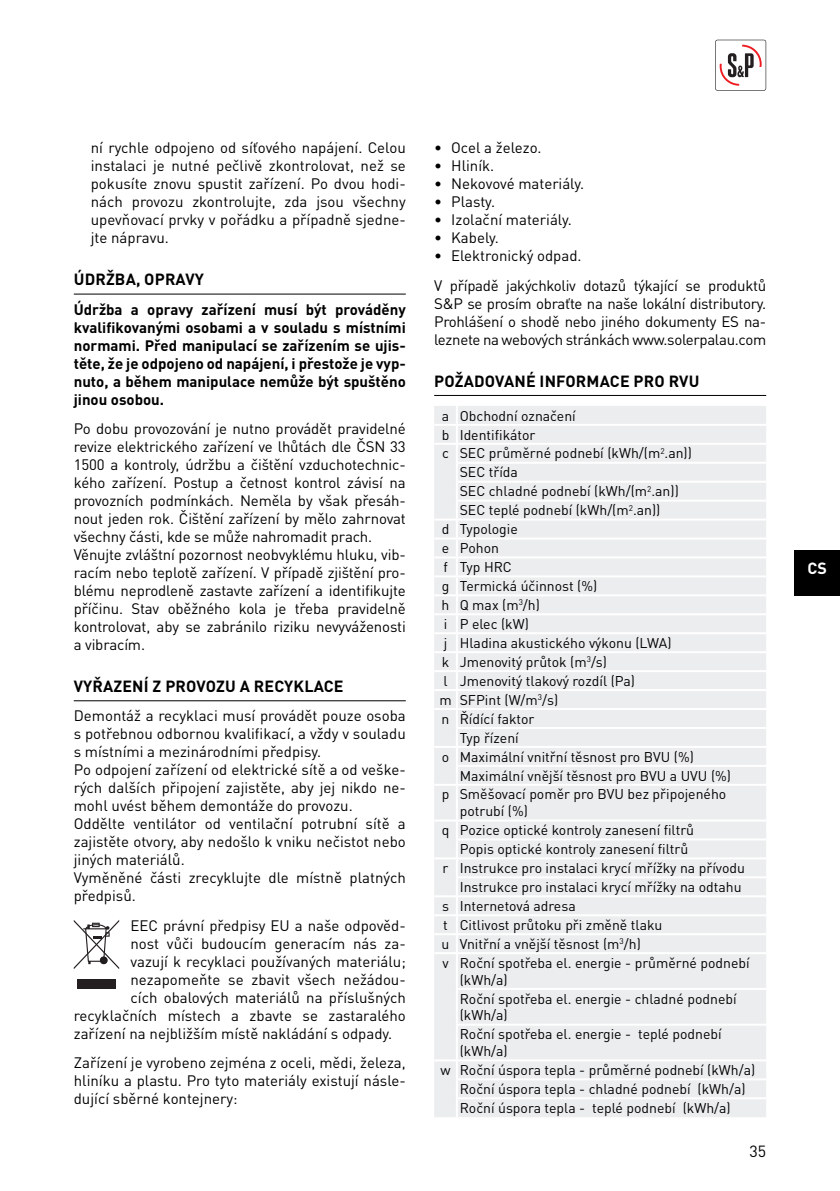
<style>
.page{position:relative;width:840px;height:1191px;background:#fff}
.page>*{position:absolute;margin:0;border:0;box-sizing:border-box;transform-origin:0 0}
.t1{font:700 16px "DIN Pro";letter-spacing:.01em;color:#000}
.t2{font:16px "DIN Pro";color:#000}
.t3{font:700 16px "DIN Pro";color:#fff}
.t4{font:15px/18px "DIN Pro";letter-spacing:-.01em;color:#000;text-align:justify}
.t5{font:700 15px/18px "DIN Pro";color:#000;text-align:justify}
.t6{font:14px/19px "DIN Pro";color:#000}
</style>
<div class="page">
<svg style="left:715px;top:40px;width:50px;height:51px"></svg>
<div style="left:794px;top:550px;width:45px;height:45px;background:#000"></div>
<hr style="left:74px;top:294px;width:331px;height:1px;background:#000">
<hr style="left:74px;top:700px;width:331px;height:1px;background:#000">
<div style="left:77px;top:978px;width:39px;height:10px;background:#231f20"></div>
<svg style="left:74px;top:920px;width:45px;height:49px"></svg>
<hr style="left:434px;top:395px;width:331px;height:1px;background:#000">
<div style="left:434px;top:406px;width:331px;height:711px;background:#ecedee"></div>
<hr style="left:434px;top:424px;width:331px;height:2px;background:#fff">
<hr style="left:434px;top:443px;width:331px;height:2px;background:#fff">
<hr style="left:455px;top:462px;width:310px;height:2px;background:#fff">
<hr style="left:455px;top:480px;width:310px;height:2px;background:#fff">
<hr style="left:455px;top:499px;width:310px;height:2px;background:#fff">
<hr style="left:434px;top:518px;width:331px;height:2px;background:#fff">
<hr style="left:434px;top:537px;width:331px;height:2px;background:#fff">
<hr style="left:434px;top:556px;width:331px;height:2px;background:#fff">
<hr style="left:434px;top:575px;width:331px;height:2px;background:#fff">
<hr style="left:434px;top:594px;width:331px;height:2px;background:#fff">
<hr style="left:434px;top:613px;width:331px;height:2px;background:#fff">
<hr style="left:434px;top:632px;width:331px;height:2px;background:#fff">
<hr style="left:434px;top:651px;width:331px;height:2px;background:#fff">
<hr style="left:434px;top:670px;width:331px;height:2px;background:#fff">
<hr style="left:434px;top:689px;width:331px;height:2px;background:#fff">
<hr style="left:434px;top:708px;width:331px;height:2px;background:#fff">
<hr style="left:455px;top:727px;width:310px;height:2px;background:#fff">
<hr style="left:434px;top:746px;width:331px;height:2px;background:#fff">
<hr style="left:455px;top:765px;width:310px;height:2px;background:#fff">
<svg style="left:455px;top:406px;width:2px;height:378px"></svg>
<hr style="left:434px;top:784px;width:331px;height:2px;background:#fff">
<hr style="left:455px;top:786px;width:2px;height:33px;background:#fff">
<hr style="left:434px;top:819px;width:331px;height:2px;background:#fff">
<hr style="left:455px;top:838px;width:310px;height:2px;background:#fff">
<hr style="left:434px;top:857px;width:331px;height:2px;background:#fff">
<hr style="left:455px;top:876px;width:310px;height:2px;background:#fff">
<hr style="left:434px;top:895px;width:331px;height:2px;background:#fff">
<hr style="left:434px;top:914px;width:331px;height:2px;background:#fff">
<hr style="left:434px;top:933px;width:331px;height:2px;background:#fff">
<svg style="left:455px;top:821px;width:2px;height:131px"></svg>
<hr style="left:434px;top:952px;width:331px;height:2px;background:#fff">
<hr style="left:455px;top:954px;width:2px;height:34px;background:#fff">
<hr style="left:455px;top:988px;width:310px;height:2px;background:#fff">
<hr style="left:455px;top:990px;width:2px;height:33px;background:#fff">
<hr style="left:455px;top:1023px;width:310px;height:2px;background:#fff">
<hr style="left:455px;top:1025px;width:2px;height:34px;background:#fff">
<hr style="left:434px;top:1059px;width:331px;height:2px;background:#fff">
<hr style="left:455px;top:1078px;width:310px;height:2px;background:#fff">
<hr style="left:455px;top:1097px;width:310px;height:2px;background:#fff">
<svg style="left:455px;top:1061px;width:2px;height:56px"></svg>
<p class="t4" style="left:91px;top:141px;width:316px">ní rychle odpojeno od síťového napájení. Celou instalaci je nutné pečlivě zkontrolovat, než se pokusíte znovu spustit zařízení. Po dvou hodi&shy;nách provozu zkontrolujte, zda jsou všechny upevňovací prvky v pořádku a případně sjedne&shy;jte nápravu.</p>
<p class="t1" style="left:74px;top:274px;width:132px">ÚDRŽBA, OPRAVY</p>
<p class="t5" style="left:74px;top:302px;width:333px">Údržba a opravy zařízení musí být prováděny kvalifikovanými osobami a v souladu s místními normami. Před manipulací se zařízením se ujis&shy;těte, že je odpojeno od napájení, i přestože je vyp&shy;nuto, a během manipulace nemůže být spuštěno jinou osobou.</p>
<p class="t4" style="left:74px;top:421px;width:333px;text-align:left">Po dobu provozování je nutno provádět pravidelné revize elektrického zařízení ve lhůtách dle ČSN 33<br>1500 a kontroly, údržbu a čištění vzduchotechnic&shy;kého zařízení. Postup a četnost kontrol závisí na provozních podmínkách. Neměla by však přesáh&shy;nout jeden rok. Čištění zařízení by mělo zahrnovat všechny části, kde se může nahromadit prach.<br>Věnujte zvláštní pozornost neobvyklému hluku, vib&shy;racím nebo teplotě zařízení. V případě zjištění pro&shy;blému neprodleně zastavte zařízení a identifikujte příčinu. Stav oběžného kola je třeba pravidelně kontrolovat, aby se zabránilo riziku nevyváženosti a vibracím.</p>
<p class="t1" style="left:74px;top:680px;width:271px">VYŘAZENÍ Z PROVOZU A RECYKLACE</p>
<p class="t4" style="left:74px;top:708px;width:333px;text-align:left">Demontáž a recyklaci musí provádět pouze osoba s potřebnou odbornou kvalifikací, a vždy v souladu s místními a mezinárodními předpisy.<br>Po odpojení zařízení od elektrické sítě a od veške&shy;rých dalších připojení zajistěte, aby jej nikdo ne&shy;mohl uvést během demontáže do provozu.<br>Oddělte ventilátor od ventilační potrubní sítě a zajistěte otvory, aby nedošlo k vniku nečistot nebo jiných materiálů.<br>Vyměněné části zrecyklujte dle místně platných předpisů.</p>
<p class="t4" style="left:130px;top:918px;width:276px">EEC právní předpisy EU a naše odpověd-</p>
<p class="t4" style="left:130px;top:936px;width:276px">nost vůči budoucím generacím nás za-</p>
<p class="t4" style="left:130px;top:954px;width:276px">vazují k recyklaci používaných materiálu;</p>
<p class="t4" style="left:130px;top:972px;width:276px">nezapomeňte se zbavit všech nežádou-</p>
<p class="t4" style="left:130px;top:990px;width:276px">cích obalových materiálů na příslušných</p>
<p class="t4" style="left:74px;top:1008px;width:333px">recyklačních místech a zbavte se zastaralého</p>
<p class="t4" style="left:74px;top:1026px;width:320px">zařízení na nejbližším místě nakládání s odpady.</p>
<p class="t4" style="left:74px;top:1055px;width:333px">Zařízení je vyrobeno zejména z oceli, mědi, železa, hliníku a plastu. Pro tyto materiály existují násle&shy;dující sběrné kontejnery:</p>
<p class="t4" style="left:434px;top:141px;width:109px">• Ocel a železo.</p>
<p class="t4" style="left:434px;top:159px;width:62px">• Hliník.</p>
<p class="t4" style="left:434px;top:177px;width:151px">• Nekovové materiály.</p>
<p class="t4" style="left:434px;top:195px;width:62px">• Plasty.</p>
<p class="t4" style="left:434px;top:213px;width:139px">• Izolační materiály.</p>
<p class="t4" style="left:434px;top:231px;width:66px">• Kabely.</p>
<p class="t4" style="left:434px;top:243px;width:333px;line-height:29.4px">• Elektronický odpad.<br>V případě jakýchkoliv dotazů týkající se produktů</p>
<p class="t4" style="left:434px;top:296px;width:333px">S&amp;P se prosím obraťte na naše lokální distributory.<br>Prohlášení o shodě nebo jiného dokumenty ES na&shy;leznete na webových stránkách www.solerpalau.com</p>
<p class="t1" style="left:434px;top:375px;width:266px">POŽADOVANÉ INFORMACE PRO RVU</p>
<p class="t6" style="left:441px;top:408px;width:135px">a Obchodní označení</p>
<p class="t6" style="left:441px;top:426px;width:95px">b Identifikátor</p>
<p class="t6" style="left:442px;top:445px;width:251px">c SEC průměrné podnebí (kWh/(m<sup>2</sup>.an))</p>
<p class="t6" style="left:459px;top:464px;width:60px">SEC třída</p>
<p class="t6" style="left:459px;top:483px;width:220px">SEC chladné podnebí (kWh/(m<sup>2</sup>.an))</p>
<p class="t6" style="left:459px;top:502px;width:202px">SEC teplé podnebí (kWh/(m<sup>2</sup>.an))</p>
<p class="t6" style="left:441px;top:521px;width:78px">d Typologie</p>
<p class="t6" style="left:441px;top:540px;width:59px">e Pohon</p>
<p class="t6" style="left:443px;top:559px;width:70px">f Typ HRC</p>
<p class="t6" style="left:441px;top:578px;width:157px">g Termická účinnost (%)</p>
<p class="t6" style="left:441px;top:597px;width:100px">h Q max (m<sup>3</sup>/h)</p>
<p class="t6" style="left:443px;top:616px;width:87px">i P elec (kW)</p>
<p class="t6" style="left:443px;top:635px;width:229px">j Hladina akustického výkonu (LWA)</p>
<p class="t6" style="left:441px;top:654px;width:167px">k Jmenovitý průtok (m<sup>3</sup>/s)</p>
<p class="t6" style="left:443px;top:673px;width:193px">l Jmenovitý tlakový rozdíl (Pa)</p>
<p class="t6" style="left:439px;top:692px;width:120px">m SFPint (W/m<sup>3</sup>/s)</p>
<p class="t6" style="left:441px;top:711px;width:94px">n Řídící faktor</p>
<p class="t6" style="left:459px;top:730px;width:60px">Typ řízení</p>
<p class="t6" style="left:441px;top:748px;width:253px">o Maximální vnitřní těsnost pro BVU (%)</p>
<p class="t6" style="left:459px;top:767px;width:273px">Maximální vnější těsnost pro BVU a UVU (%)</p>
<p class="t6" style="left:441px;top:786px;width:286px">p Směšovací poměr pro BVU bez připojeného</p>
<p class="t6" style="left:459px;top:803px;width:70px">potrubí (%)</p>
<p class="t6" style="left:441px;top:822px;width:254px">q Pozice optické kontroly zanesení filtrů</p>
<p class="t6" style="left:459px;top:841px;width:230px">Popis optické kontroly zanesení filtrů</p>
<p class="t6" style="left:442px;top:860px;width:304px">r Instrukce pro instalaci krycí mřížky na přívodu</p>
<p class="t6" style="left:459px;top:879px;width:283px">Instrukce pro instalaci krycí mřížky na odtahu</p>
<p class="t6" style="left:442px;top:898px;width:135px">s Internetová adresa</p>
<p class="t6" style="left:443px;top:917px;width:221px">t Citlivost průtoku při změně tlaku</p>
<p class="t6" style="left:441px;top:936px;width:201px">u Vnitřní a vnější těsnost (m<sup>3</sup>/h)</p>
<p class="t6" style="left:442px;top:955px;width:309px">v Roční spotřeba el. energie - průměrné podnebí</p>
<p class="t6" style="left:459px;top:971px;width:278px">(kWh/a)<br>Roční spotřeba el. energie - chladné podnebí</p>
<p class="t6" style="left:459px;top:1007px;width:263px">(kWh/a)<br>Roční spotřeba el. energie - teplé podnebí</p>
<p class="t6" style="left:459px;top:1043px;width:50px">(kWh/a)</p>
<p class="t6" style="left:440px;top:1062px;width:316px">w Roční úspora tepla - průměrné podnebí (kWh/a)</p>
<p class="t6" style="left:459px;top:1081px;width:287px">Roční úspora tepla - chladné podnebí (kWh/a)</p>
<p class="t6" style="left:459px;top:1100px;width:272px">Roční úspora tepla - teplé podnebí (kWh/a)</p>
<p class="t2" style="left:749px;top:1145px;width:18px">35</p>
<p class="t3" style="left:807px;top:562px;width:21px">CS</p>
</div>
